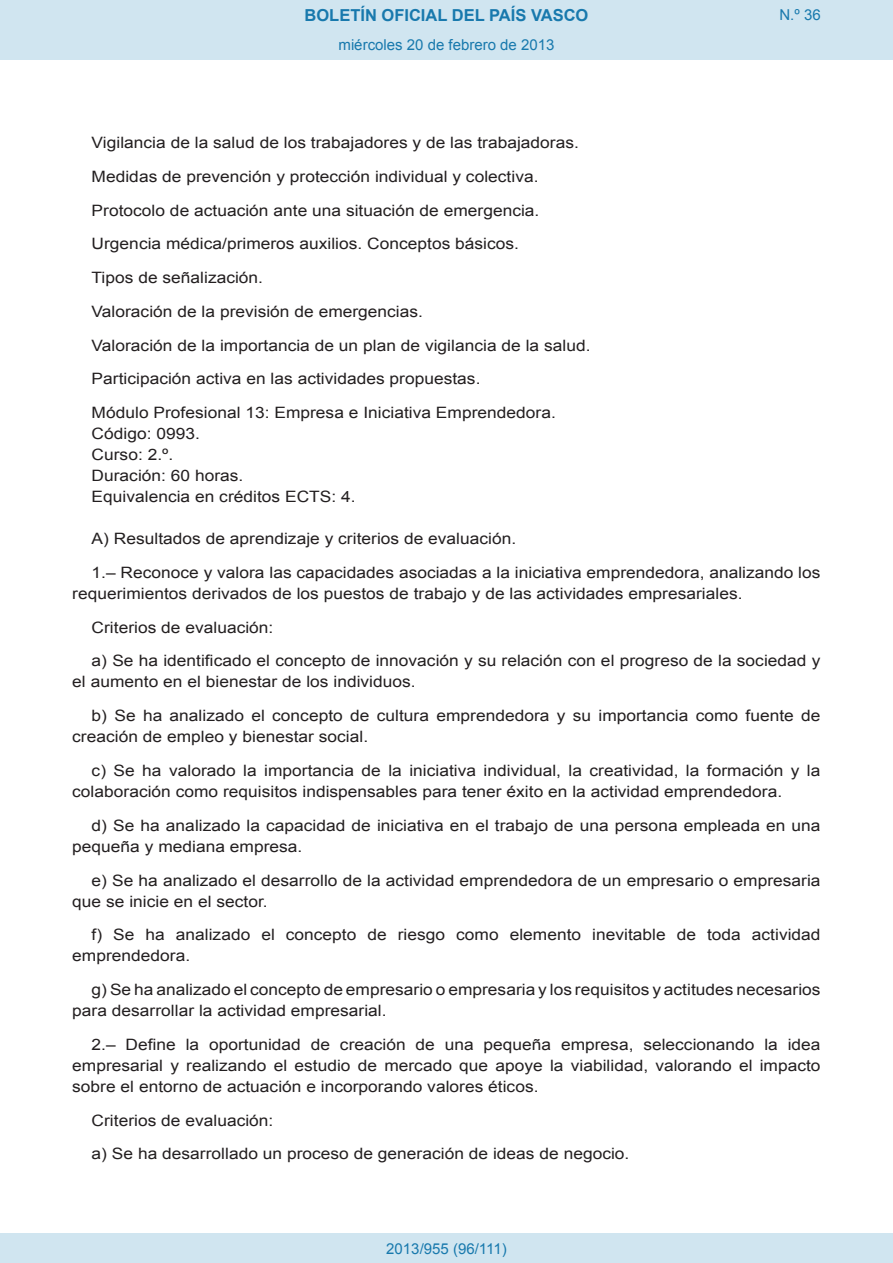
<style>
.page{position:relative;width:893px;height:1263px;background:#fff}
.page>*{position:absolute;margin:0;border:0;box-sizing:border-box;transform-origin:0 0}
.t1{font:700 16.5px "Arial";color:#1879ad}
.BOPVDetalle{font:15.6px/21px "Arial";color:#231f20;scale:1.11 1}
.BOPVLista{font:15.6px "Arial";color:#231f20;scale:1.11 1}
.Paginacion_Centro{font:15px "Arial";color:#1879ad}
</style>
<div class="page">
<div style="left:0;top:0;width:893px;height:60px;background:#d0e5f0"></div>
<div style="left:0;top:1233px;width:893px;height:30px;background:#d0e5f0"></div>
<p class="t1" style="left:305px;top:4px;width:285px">BOLETÍN OFICIAL DEL PAÍS VASCO</p>
<p class="Paginacion_Centro" style="left:338px;top:35px;width:217px">miércoles 20 de febrero de 2013</p>
<p class="Paginacion_Centro" style="left:779px;top:5px;width:43px">N.º 36</p>
<p class="BOPVDetalle" style="left:92px;top:132px;width:440px">Vigilancia de la salud de los trabajadores y de las trabajadoras.</p>
<p class="BOPVDetalle" style="left:92px;top:166px;width:404px">Medidas de prevención y protección individual y colectiva.</p>
<p class="BOPVDetalle" style="left:92px;top:200px;width:405px">Protocolo de actuación ante una situación de emergencia.</p>
<p class="BOPVDetalle" style="left:92px;top:234px;width:387px">Urgencia médica/primeros auxilios. Conceptos básicos.</p>
<p class="BOPVDetalle" style="left:92px;top:267px;width:156px">Tipos de señalización.</p>
<p class="BOPVDetalle" style="left:92px;top:301px;width:300px">Valoración de la previsión de emergencias.</p>
<p class="BOPVDetalle" style="left:92px;top:335px;width:451px">Valoración de la importancia de un plan de vigilancia de la salud.</p>
<p class="BOPVDetalle" style="left:92px;top:369px;width:352px">Participación activa en las actividades propuestas.</p>
<p class="BOPVLista" style="left:92px;top:402px;width:420px">Módulo Profesional 13: Empresa e Iniciativa Emprendedora.</p>
<p class="BOPVLista" style="left:92px;top:423px;width:99px">Código: 0993.</p>
<p class="BOPVLista" style="left:92px;top:444px;width:75px">Curso: 2.º.</p>
<p class="BOPVLista" style="left:92px;top:465px;width:138px">Duración: 60 horas.</p>
<p class="BOPVLista" style="left:92px;top:486px;width:239px">Equivalencia en créditos ECTS: 4.</p>
<p class="BOPVDetalle" style="left:92px;top:528px;width:384px">A) Resultados de aprendizaje y criterios de evaluación.</p>
<p class="BOPVDetalle" style="left:72px;top:562px;width:676px;text-indent:19px">1.– Reconoce y valora las capacidades asociadas a la iniciativa emprendedora, analizando los requerimientos derivados de los puestos de trabajo y de las actividades empresariales.</p>
<p class="BOPVDetalle" style="left:92px;top:617px;width:165px">Criterios de evaluación:</p>
<p class="BOPVDetalle" style="left:72px;top:651px;width:675px;text-indent:19px">a) Se ha identificado el concepto de innovación y su relación con el progreso de la sociedad y el aumento en el bienestar de los individuos.</p>
<p class="BOPVDetalle" style="left:72px;top:705px;width:676px;text-indent:19px">b) Se ha analizado el concepto de cultura emprendedora y su importancia como fuente de creación de empleo y bienestar social.</p>
<p class="BOPVDetalle" style="left:72px;top:760px;width:675px;text-indent:19px">c) Se ha valorado la importancia de la iniciativa individual, la creatividad, la formación y la colaboración como requisitos indispensables para tener éxito en la actividad emprendedora.</p>
<p class="BOPVDetalle" style="left:72px;top:815px;width:676px;text-indent:19px">d) Se ha analizado la capacidad de iniciativa en el trabajo de una persona empleada en una pequeña y mediana empresa.</p>
<p class="BOPVDetalle" style="left:72px;top:870px;width:676px;text-indent:19px">e) Se ha analizado el desarrollo de la actividad emprendedora de un empresario o empresaria que se inicie en el sector.</p>
<p class="BOPVDetalle" style="left:72px;top:924px;width:676px;text-indent:19px">f) Se ha analizado el concepto de riesgo como elemento inevitable de toda actividad emprendedora.</p>
<p class="BOPVDetalle" style="left:72px;top:979px;width:676px;text-indent:19px">g) Se ha analizado el concepto de empresario o empresaria y los requisitos y actitudes necesarios para desarrollar la actividad empresarial.</p>
<p class="BOPVDetalle" style="left:72px;top:1034px;width:676px;text-align:justify;text-indent:19px">2.– Define la oportunidad de creación de una pequeña empresa, seleccionando la idea empresarial y realizando el estudio de mercado que apoye la viabilidad, valorando el impacto sobre el entorno de actuación e incorporando valores éticos.</p>
<p class="BOPVDetalle" style="left:92px;top:1110px;width:165px">Criterios de evaluación:</p>
<p class="BOPVDetalle" style="left:92px;top:1143px;width:486px">a) Se ha desarrollado un proceso de generación de ideas de negocio.</p>
<p class="Paginacion_Centro" style="left:386px;top:1238px;width:122px">2013/955 (96/111)</p>
</div>
